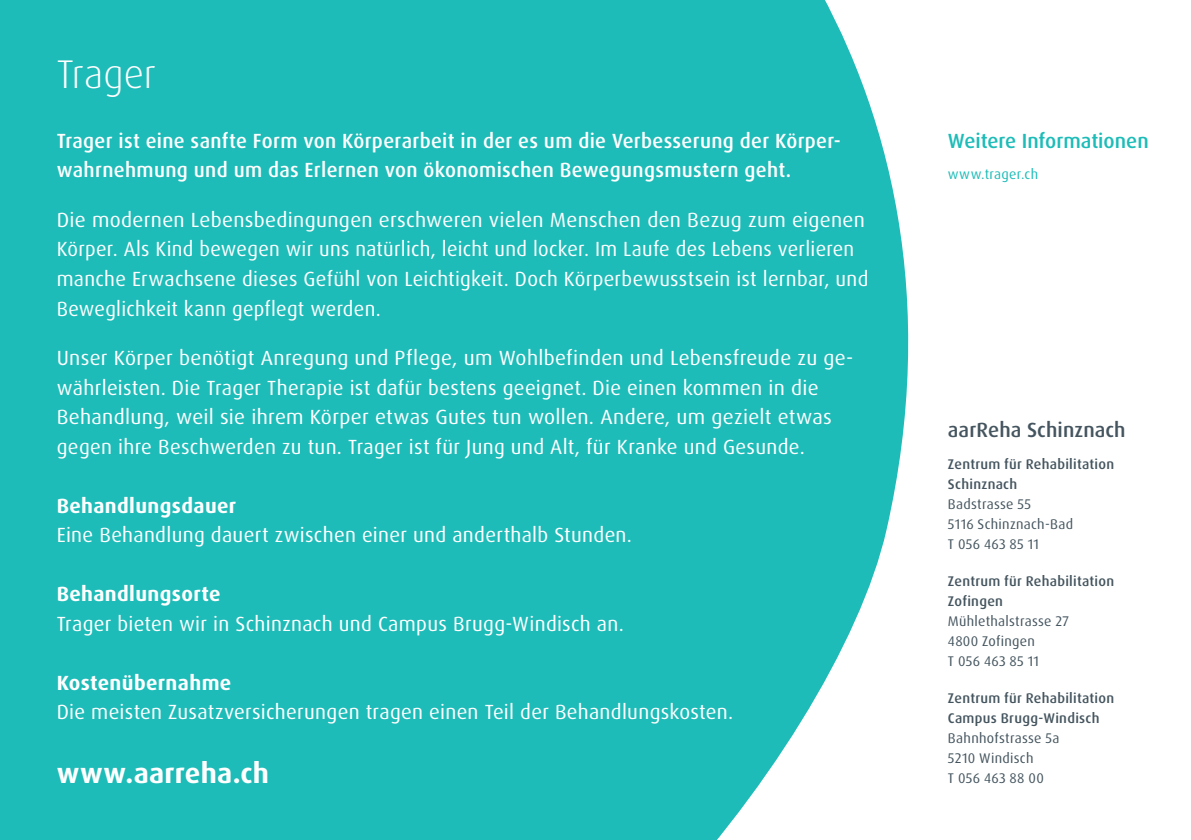
<style>
.page{position:relative;width:1191px;height:840px;background:#fff}
.page>*{position:absolute;margin:0;border:0;box-sizing:border-box;transform-origin:0 0}
.t1{font:300 40px "Dax Pro";letter-spacing:.005em;color:#fff}
.t2{font:700 28px "Dax Pro";letter-spacing:.01em;color:#fff}
.t3{font:20.4px/29.6px "Dax Pro";letter-spacing:.015em;color:#fff}
.t4{font:500 20.4px/29.6px "Dax Pro";letter-spacing:.015em;color:#fff}
.t5{font:700 20.4px "Dax Pro";letter-spacing:.02em;color:#fff}
.t6{font:500 20.4px "Dax Pro";letter-spacing:-.005em;color:#1dbcb8}
.t7{font:500 20.4px "Dax Pro";letter-spacing:.005em;color:#45555f}
.t8{font:14px/20px "Dax Pro";letter-spacing:.02em;color:#45555f}
.t9{font:500 14px/20px "Dax Pro";letter-spacing:.02em;color:#45555f}
.t10{font:14px "Dax Pro";letter-spacing:.02em;color:#1dbcb8}
</style>
<div class="page">
<div style="left:0;top:0;width:909px;height:839px;background:#1dbcb8"></div>
<h1 class="t1" style="left:57px;top:48px;width:101px">Trager</h1>
<p class="t4" style="left:57px;top:126px;width:785px">Trager ist eine sanfte Form von Körperarbeit in der es um die Verbesserung der Körper&shy;wahrnehmung und um das Erlernen von ökonomischen Bewegungsmustern geht.</p>
<p class="t3" style="left:57px;top:205px;width:813px">Die modernen Lebensbedingungen erschweren vielen Menschen den Bezug zum eigenen Körper. Als Kind bewegen wir uns natürlich, leicht und locker. Im Laufe des Lebens verlieren manche Erwachsene dieses Gefühl von Leichtigkeit. Doch Körperbewusstsein ist lernbar, und Beweglichkeit kann gepflegt werden.</p>
<p class="t3" style="left:57px;top:343px;width:798px">Unser Körper benötigt Anregung und Pflege, um Wohlbefinden und Lebensfreude zu ge&shy;währleisten. Die Trager Therapie ist dafür bestens geeignet. Die einen kommen in die Behandlung, weil sie ihrem Körper etwas Gutes tun wollen. Andere, um gezielt etwas gegen ihre Beschwerden zu tun. Trager ist für Jung und Alt, für Kranke und Gesunde.</p>
<p class="t5" style="left:57px;top:492px;width:181px">Behandlungsdauer</p>
<p class="t3" style="left:57px;top:520px;width:577px">Eine Behandlung dauert zwischen einer und anderthalb Stunden.</p>
<p class="t5" style="left:57px;top:580px;width:165px">Behandlungsorte</p>
<p class="t3" style="left:57px;top:608px;width:569px">Trager bieten wir in Schinznach und Campus Brugg-Windisch an.</p>
<p class="t5" style="left:57px;top:669px;width:176px">Kostenübernahme</p>
<p class="t3" style="left:57px;top:697px;width:678px">Die meisten Zusatzversicherungen tragen einen Teil der Behandlungskosten.</p>
<h2 class="t2" style="left:57px;top:755px;width:214px">www.aarreha.ch</h2>
<p class="t6" style="left:948px;top:127px;width:202px">Weitere Informationen</p>
<p class="t10" style="left:948px;top:165px;width:92px">www.trager.ch</p>
<p class="t7" style="left:948px;top:417px;width:179px">aarReha Schinznach</p>
<p class="t9" style="left:948px;top:454px;width:168px">Zentrum für Rehabilitation<br>Schinznach</p>
<p class="t8" style="left:948px;top:494px;width:127px">Badstrasse 55<br>5116 Schinznach-Bad<br>T 056 463 85 11</p>
<p class="t9" style="left:948px;top:571px;width:168px">Zentrum für Rehabilitation<br>Zofingen</p>
<p class="t8" style="left:948px;top:611px;width:123px">Mühlethalstrasse 27<br>4800 Zofingen<br>T 056 463 85 11</p>
<p class="t9" style="left:948px;top:688px;width:168px">Zentrum für Rehabilitation<br>Campus Brugg-Windisch</p>
<p class="t8" style="left:948px;top:728px;width:113px">Bahnhofstrasse 5a<br>5210 Windisch</p>
<p class="t8" style="left:948px;top:768px;width:97px">T 056 463 88 00</p>
</div>
